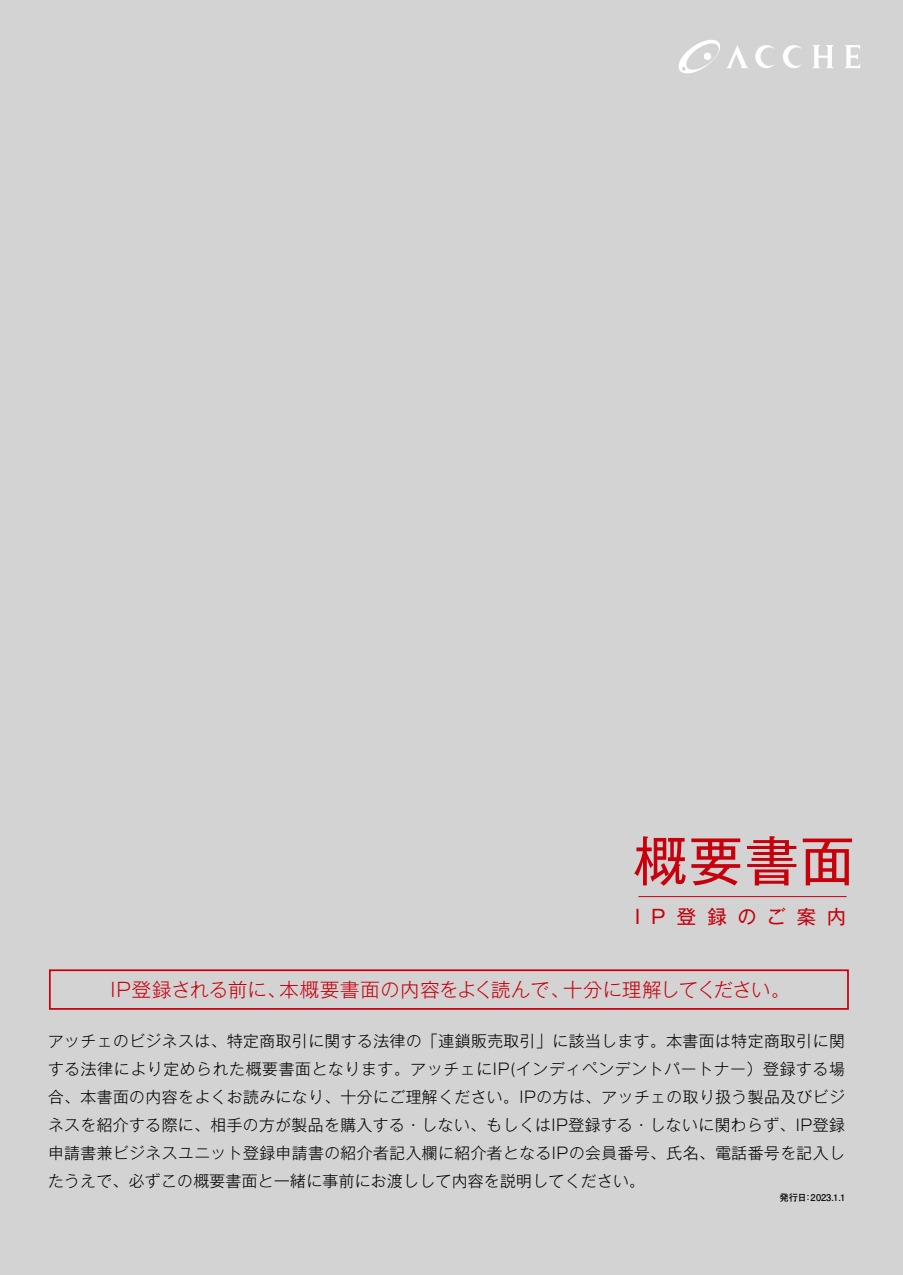
<style>
.page{position:relative;width:903px;height:1275px;background:#d3d3d4}
.page>*{position:absolute;margin:0;border:0;box-sizing:border-box;transform-origin:0 0}
.t1{font:53.55px "Gothic MB101 Pro";color:#c7000b}
.t2{font:300 19.25px "Gothic MB101 Pro";letter-spacing:.01em;color:#c7000b}
.t3{font:19.25px "Gothic MB101 Pro";letter-spacing:.57em;color:#c7000b}
.t4{font:300 15.75px/28px "Gothic MB101 Pro";letter-spacing:.025em;color:#000;text-align:justify}
.t5{font:700 9.28px "Futo Go B101 Pro";color:#000}
</style>
<div class="page">
<svg style="left:755px;top:45px;width:19px;height:23px"></svg>
<svg style="left:783px;top:45px;width:19px;height:23px"></svg>
<svg style="left:813px;top:45px;width:21px;height:23px"></svg>
<svg style="left:845px;top:45px;width:15px;height:23px"></svg>
<svg style="left:678px;top:40px;width:70px;height:33px"></svg>
<hr style="left:638px;top:896px;width:208px;height:1px;background:#c7000b">
<div style="left:49px;top:969px;width:800px;height:41px;border:2px solid #c7000b"></div>
<h1 class="t1" style="left:633px;top:816px;width:222px">概要書面</h1>
<p class="t3" style="left:635px;top:901px;width:212px">IP登録のご案内</p>
<p class="t2" style="left:110px;top:974px;width:681px">IP登録される前に、本概要書面の内容をよく読んで、十分に理解してください。</p>
<p class="t4" style="left:48px;top:1025px;width:798px">アッチェのビジネスは、特定商取引に関する法律の「連鎖販売取引」に該当します。本書面は特定商取引に関する法律により定められた概要書面となります。アッチェにIP(インディペンデントパートナー）登録する場合、本書面の内容をよくお読みになり、十分にご理解ください。IPの方は、アッチェの取り扱う製品及びビジネスを紹介する際に、相手の方が製品を購入する・しない、もしくはIP登録する・しないに関わらず、IP登録申請書兼ビジネスユニット登録申請書の紹介者記入欄に紹介者となるIPの会員番号、氏名、電話番号を記入したうえで、必ずこの概要書面と一緒に事前にお渡しして内容を説明してください。</p>
<p class="t5" style="left:780px;top:1190px;width:67px">発行日：2023.1.1</p>
</div>
